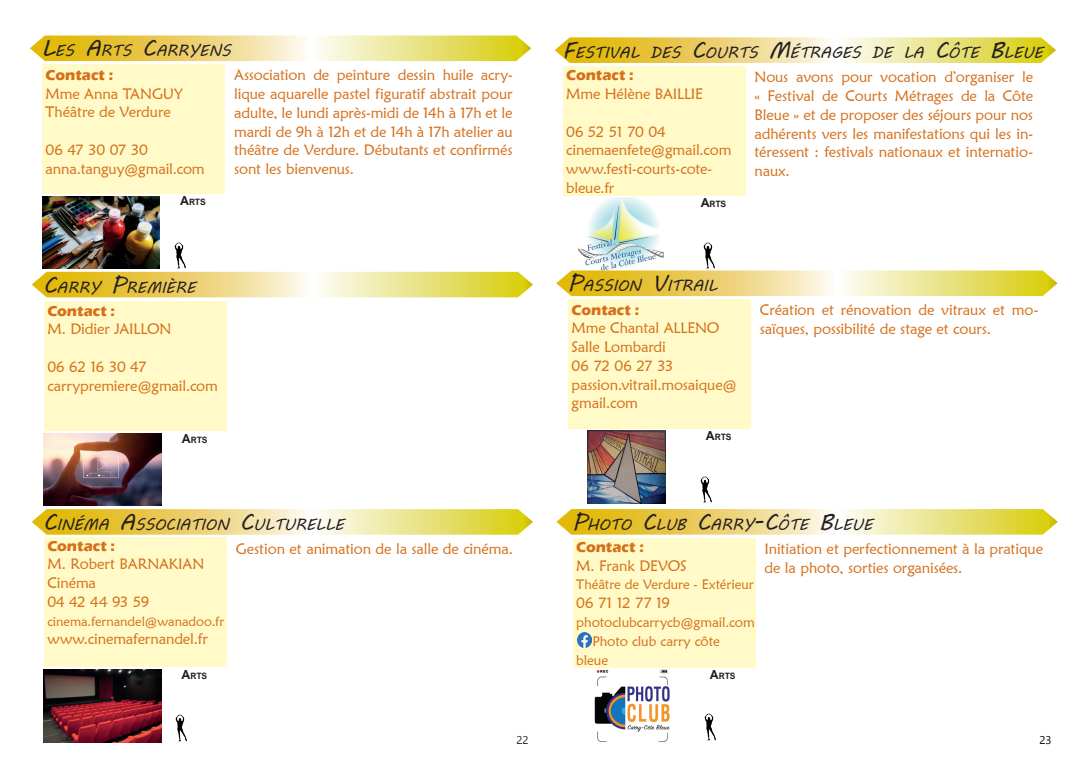
<style>
.page{position:relative;width:1088px;height:780px;background:#fff}
.page>*{position:absolute;margin:0;border:0;box-sizing:border-box;transform-origin:0 0}
.t1{font:15.75px "MV Boli";color:#231f20}
.t2{font:15px/18.8px "Maiandra GD";letter-spacing:-.01em;color:#d56f1a}
.t3{font:700 15px "Eras ITC";color:#d56f1a}
.t4{font:13.75px/18.8px "Maiandra GD";letter-spacing:-.005em;color:#d56f1a}
.t5{font:13.5px "Maiandra GD";color:#d56f1a}
.t6{font:13.12px "Maiandra GD";color:#d56f1a}
.t7{font:11.25px "Gadugi";color:#231f20}
.t8{font:11.25px "Gadugi";color:#000}
.t9{font:700 8.75px "Arial Nova";color:#231f20}
.s1{font-size:22.5px}
.s2{font-size:12.5px}
</style>
<div class="page">
<svg style="left:30px;top:35px;width:501px;height:26px;background:#ecda7b"></svg>
<div style="left:42px;top:64px;width:183px;height:130px;background:#fffac8"></div>
<img style="left:42px;top:196px;width:117px;height:73px">
<img style="left:174px;top:242px;width:12px;height:27px">
<svg style="left:32px;top:272px;width:501px;height:25px;background:#ebda78"></svg>
<div style="left:44px;top:301px;width:183px;height:130px;background:#fffac8"></div>
<img style="left:44px;top:433px;width:117px;height:73px">
<svg style="left:32px;top:509px;width:501px;height:25px;background:#ebda79"></svg>
<div style="left:44px;top:537px;width:183px;height:130px;background:#fffac8"></div>
<img style="left:44px;top:669px;width:117px;height:73px">
<img style="left:175px;top:714px;width:12px;height:28px">
<svg style="left:555px;top:37px;width:501px;height:26px;background:#ecda7b"></svg>
<div style="left:562px;top:66px;width:183px;height:130px;background:#fffac8"></div>
<img style="left:579px;top:198px;width:85px;height:72px">
<img style="left:703px;top:242px;width:12px;height:27px">
<svg style="left:556px;top:270px;width:501px;height:26px;background:#ecda7b"></svg>
<div style="left:568px;top:299px;width:183px;height:130px;background:#fffac8"></div>
<img style="left:588px;top:431px;width:77px;height:72px">
<img style="left:700px;top:476px;width:12px;height:27px">
<svg style="left:556px;top:509px;width:502px;height:25px;background:#ebda79"></svg>
<div style="left:573px;top:537px;width:182px;height:130px;background:#fffac8"></div>
<img style="left:594px;top:669px;width:76px;height:73px">
<img style="left:704px;top:713px;width:12px;height:28px">
<img style="left:577px;top:633px;width:14px;height:14px">
<p class="t1" style="left:41px;top:40px;width:71px"><span class="s1">L</span>ES <span class="s1">A</span>RTS</p>
<p class="t1" style="left:142px;top:40px;width:26px"><span class="s1">C</span>ARR</p>
<p class="t1" style="left:189px;top:40px;width:44px">YENS</p>
<p class="t3" style="left:46px;top:66px;width:69px">Contact :</p>
<p class="t2" style="left:46px;top:84px;width:139px">Mme Anna TANGUY</p>
<p class="t2" style="left:46px;top:102px;width:127px">Théâtre de Verdure</p>
<p class="t2" style="left:46px;top:140px;width:104px">06 47 30 07 30</p>
<p class="t2" style="left:46px;top:159px;width:161px">anna.tanguy@gmail.com</p>
<p class="t2" style="left:234px;top:65px;width:280px;text-align:justify">Association de peinture dessin huile acry&shy;lique aquarelle pastel figuratif abstrait pour adulte, le lundi après-midi de 14h à 17h et le mardi de 9h à 12h et de 14h à 17h atelier au théâtre de Verdure. Débutants et confirmés sont les bienvenus.</p>
<p class="t9" style="left:180px;top:197px;width:27px"><span class="s2">A</span>RTS</p>
<p class="t1" style="left:43px;top:276px;width:26px"><span class="s1">C</span>ARR</p>
<p class="t1" style="left:89px;top:276px;width:48px">Y <span class="s1">P</span>REMI</p>
<p class="t1" style="left:166px;top:276px;width:21px">ÈRE</p>
<p class="t3" style="left:47px;top:302px;width:69px">Contact :</p>
<p class="t2" style="left:47px;top:319px;width:126px">M. Didier JAILLON</p>
<p class="t2" style="left:47px;top:357px;width:101px">06 62 16 30 47</p>
<p class="t2" style="left:47px;top:376px;width:172px">carrypremiere@gmail.com</p>
<p class="t9" style="left:182px;top:434px;width:27px"><span class="s2">A</span>RTS</p>
<p class="t1" style="left:43px;top:513px;width:102px"><span class="s1">C</span>INÉMA <span class="s1">A</span>SSOCIATIO</p>
<p class="t1" style="left:216px;top:513px;width:130px">N <span class="s1">C</span>ULTURELLE</p>
<p class="t3" style="left:47px;top:537px;width:69px">Contact :</p>
<p class="t2" style="left:47px;top:554px;width:159px">M. Robert BARNAKIAN</p>
<p class="t2" style="left:47px;top:573px;width:50px">Cinéma</p>
<p class="t2" style="left:47px;top:592px;width:103px">04 42 44 93 59</p>
<p class="t6" style="left:47px;top:613px;width:178px">cinema.fernandel@wanadoo.fr</p>
<p class="t2" style="left:47px;top:629px;width:162px">www.cinemafernandel.fr</p>
<p class="t2" style="left:236px;top:539px;width:279px">Gestion et animation de la salle de cinéma.</p>
<p class="t9" style="left:182px;top:670px;width:27px"><span class="s2">A</span>RTS</p>
<p class="t1" style="left:562px;top:42px;width:22px"><span class="s1">F</span>ESTI</p>
<p class="t1" style="left:609px;top:42px;width:53px">VAL DES</p>
<p class="t1" style="left:691px;top:42px;width:47px"><span class="s1">C</span>OURTS</p>
<p class="t1" style="left:769px;top:42px;width:42px"><span class="s1">M</span>ÉTRA</p>
<p class="t1" style="left:831px;top:42px;width:22px">GES</p>
<p class="t1" style="left:872px;top:42px;width:12px">DE</p>
<p class="t1" style="left:903px;top:42px;width:142px">LA <span class="s1">C</span>ÔTE <span class="s1">B</span>LEUE</p>
<p class="t3" style="left:566px;top:67px;width:69px">Contact :</p>
<p class="t2" style="left:566px;top:84px;width:138px">Mme Hélène BAILLIE</p>
<p class="t2" style="left:566px;top:122px;width:101px">06 52 51 70 04</p>
<p class="t2" style="left:566px;top:140px;width:167px">cinemaenfete@gmail.com</p>
<p class="t2" style="left:566px;top:159px;width:148px">www.festi-courts-cote&shy;bleue.fr</p>
<p class="t2" style="left:754px;top:67px;width:280px;text-align:justify">Nous avons pour vocation d’organiser le « Festival de Courts Métrages de la Côte Bleue » et de proposer des séjours pour nos adhérents vers les manifestations qui les in&shy;téressent : festivals nationaux et internatio&shy;naux.</p>
<p class="t9" style="left:701px;top:199px;width:27px"><span class="s2">A</span>RTS</p>
<p class="t1" style="left:568px;top:275px;width:25px"><span class="s1">P</span>ASSIO</p>
<p class="t1" style="left:629px;top:275px;width:48px">N <span class="s1">V</span>ITRAI</p>
<p class="t1" style="left:708px;top:275px;width:11px">L</p>
<p class="t3" style="left:571px;top:301px;width:69px">Contact :</p>
<p class="t2" style="left:571px;top:318px;width:149px">Mme Chantal ALLENO</p>
<p class="t2" style="left:571px;top:337px;width:96px">Salle Lombardi</p>
<p class="t2" style="left:571px;top:356px;width:103px">06 72 06 27 33</p>
<p class="t2" style="left:571px;top:375px;width:167px">passion.vitrail.mosaique@ gmail.com</p>
<p class="t9" style="left:706px;top:432px;width:27px"><span class="s2">A</span>RTS</p>
<p class="t2" style="left:760px;top:300px;width:280px">Création et rénovation de vitraux et mo&shy;saïques, possibilité de stage et cours.</p>
<p class="t1" style="left:572px;top:513px;width:38px"><span class="s1">P</span>HOTO</p>
<p class="t1" style="left:642px;top:513px;width:80px"><span class="s1">C</span>LUB <span class="s1">C</span>ARR</p>
<p class="t1" style="left:743px;top:513px;width:132px">Y<span class="s1">-C</span>ÔTE <span class="s1">B</span>LEUE</p>
<p class="t3" style="left:576px;top:538px;width:69px">Contact :</p>
<p class="t2" style="left:576px;top:556px;width:112px">M. Frank DEVOS</p>
<p class="t5" style="left:576px;top:576px;width:179px">Théâtre de Verdure - Extérieur</p>
<p class="t2" style="left:576px;top:593px;width:95px">06 71 12 77 19</p>
<p class="t4" style="left:576px;top:612px;width:180px">photoclubcarrycb@gmail.com</p>
<p class="t4" style="left:576px;top:631px;width:145px;text-indent:16px">Photo club carry côte bleue</p>
<p class="t2" style="left:764px;top:539px;width:280px">Initiation et perfectionnement à la pratique de la photo, sorties organisées.</p>
<p class="t9" style="left:710px;top:670px;width:27px"><span class="s2">A</span>RTS</p>
<p class="t7" style="left:516px;top:733px;width:14px">22</p>
<p class="t8" style="left:1039px;top:733px;width:14px">23</p>
</div>
